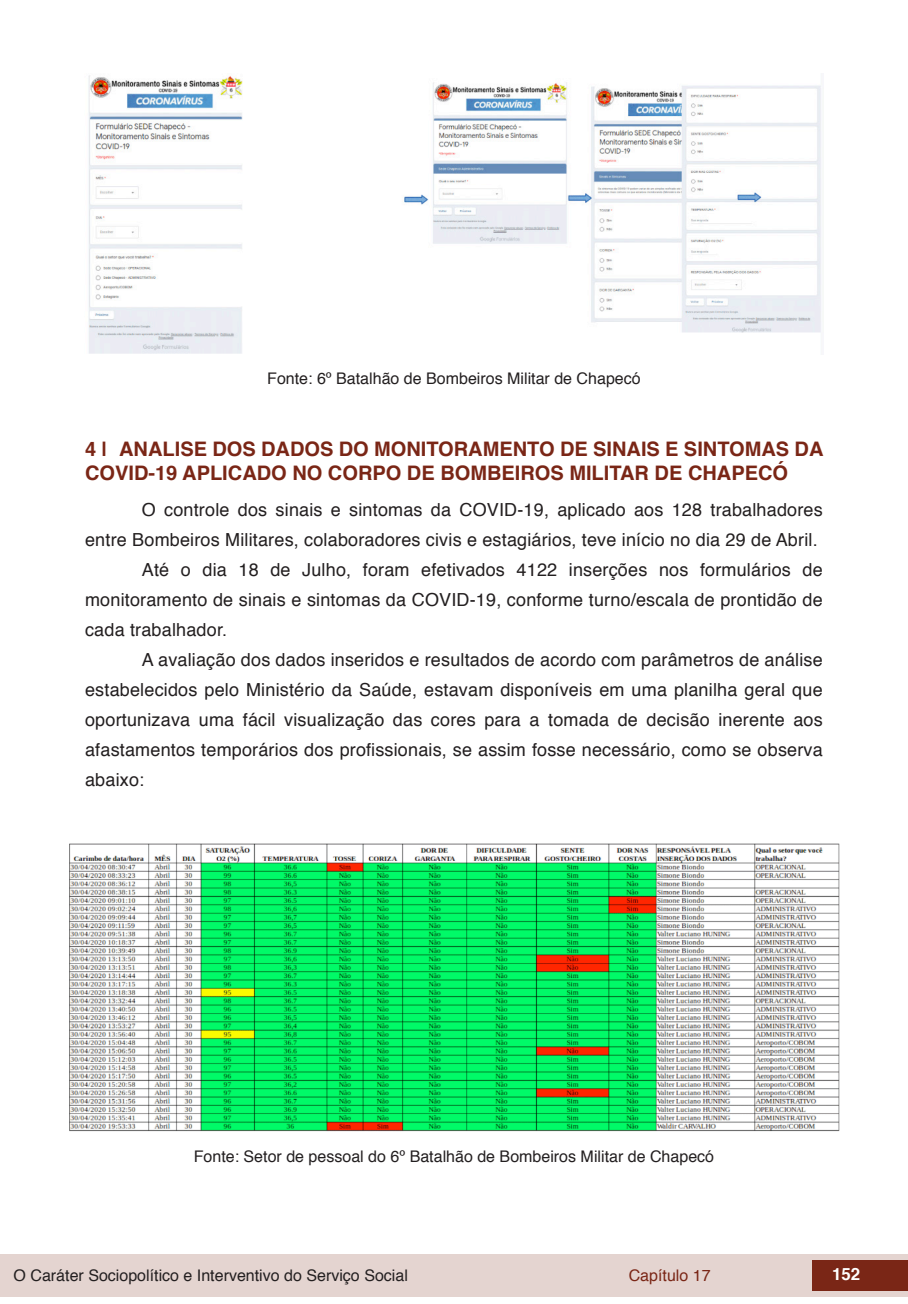
<style>
.page{position:relative;width:908px;height:1304px;background:#fff}
.page>*{position:absolute;margin:0;border:0;box-sizing:border-box;transform-origin:0 0}
.t1{font:700 20px/24px "Helvetica";color:#7a2616}
.txt{font:18px/30px "Helvetica";letter-spacing:.01em;color:#231f20;text-align:justify}
.t2{font:700 16.8px "Helvetica";color:#fff}
.fonte_tab_gra_imag{font:16px "Helvetica";color:#231f20}
.t3{font:16px "Helvetica";color:#7a2616}
</style>
<div class="page">
<div style="left:0;top:1254px;width:906px;height:43px;background:#e4d4d0"></div>
<div style="left:812px;top:1261px;width:95px;height:30px;background:#7a2616"></div>
<img style="left:88px;top:75px;width:733px;height:279px">
<img style="left:69px;top:843px;width:771px;height:289px">
<p class="fonte_tab_gra_imag" style="left:267px;top:366px;width:375px">Fonte: 6º Batalhão de Bombeiros Militar de Chapecó</p>
<p class="t1" style="left:85px;top:437px;width:739px">4 | ANALISE DOS DADOS DO MONITORAMENTO DE SINAIS E SINTOMAS DA<br>COVID-19 APLICADO NO CORPO DE BOMBEIROS MILITAR DE CHAPECÓ</p>
<p class="txt" style="left:85px;top:495px;width:738px;text-align:right">O controle dos sinais e sintomas da COVID-19, aplicado aos 128 trabalhadores<br>entre Bombeiros Militares, colaboradores civis e estagiários, teve início no dia 29 de Abril.</p>
<p class="txt" style="left:85px;top:555px;width:738px;text-indent:57px">Até o dia 18 de Julho, foram efetivados 4122 inserções nos formulários de monitoramento de sinais e sintomas da COVID-19, conforme turno/escala de prontidão de cada trabalhador.</p>
<p class="txt" style="left:85px;top:645px;width:738px;text-indent:57px">A avaliação dos dados inseridos e resultados de acordo com parâmetros de análise estabelecidos pelo Ministério da Saúde, estavam disponíveis em uma planilha geral que oportunizava uma fácil visualização das cores para a tomada de decisão inerente aos afastamentos temporários dos profissionais, se assim fosse necessário, como se observa abaixo:</p>
<p class="fonte_tab_gra_imag" style="left:194px;top:1144px;width:521px">Fonte: Setor de pessoal do 6º Batalhão de Bombeiros Militar de Chapecó</p>
<p class="fonte_tab_gra_imag" style="left:14px;top:1263px;width:395px">O Caráter Sociopolítico e Interventivo do Serviço Social</p>
<p class="t3" style="left:628px;top:1263px;width:83px">Capítulo 17</p>
<p class="t2" style="left:831px;top:1261px;width:30px">152</p>
</div>
